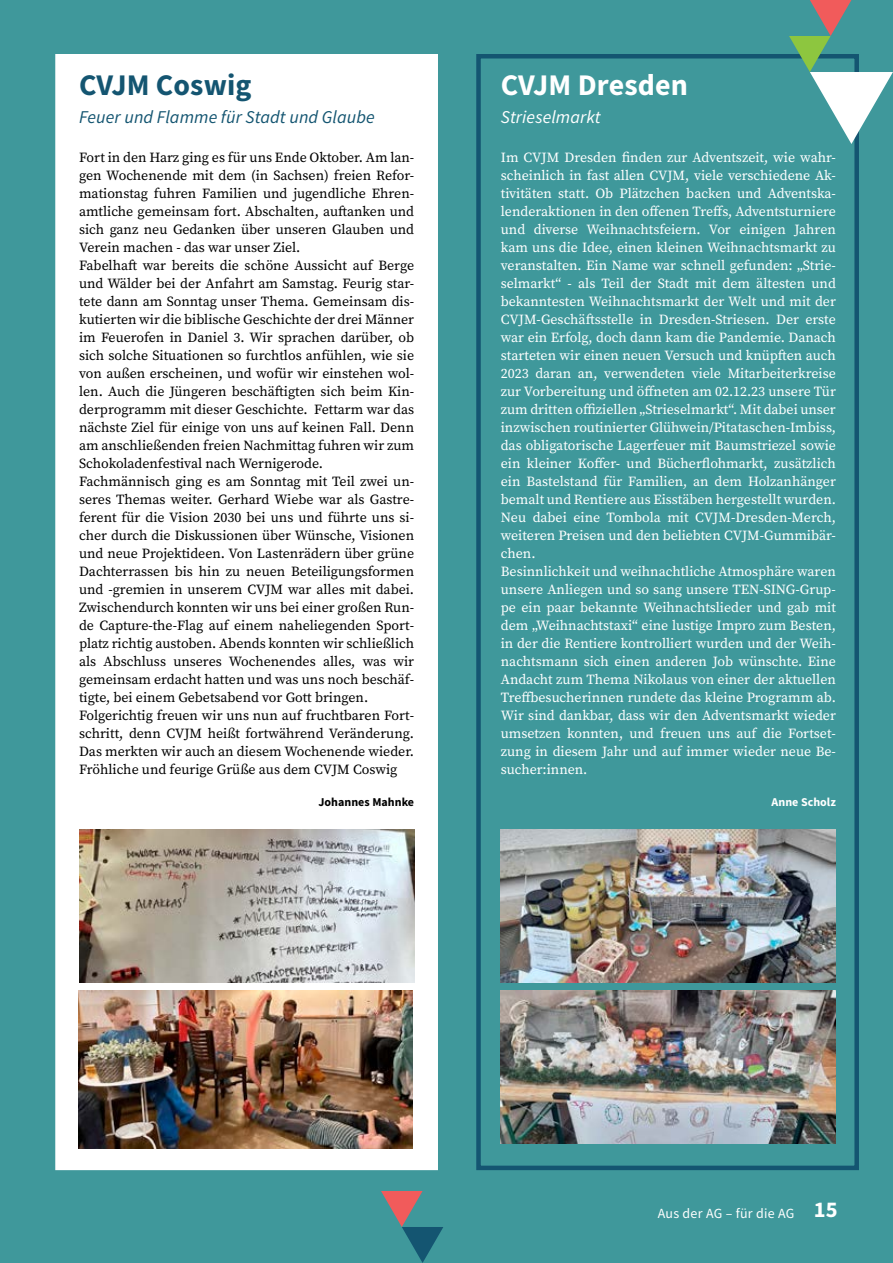
<style>
.page{position:relative;width:893px;height:1263px;background:#3f989b}
.page>*{position:absolute;margin:0;border:0;box-sizing:border-box;transform-origin:0 0}
.t1{font:700 30px "Source Sans Pro";letter-spacing:.005em;color:#fff}
.t2{font:700 30px "Source Sans Pro";letter-spacing:.005em;color:#145571}
.t3{font:italic 18px "Source Sans Pro";letter-spacing:.005em;color:#145571}
.t4{font:italic 18px "Source Sans Pro";letter-spacing:.005em;color:#fff}
.t5{font:13.95px/18px "Source Serif Pro";color:#000}
.t6{font:13.95px/18px "Source Serif Pro";color:#fff}
.t7{font:13.95px "Source Sans Pro";letter-spacing:.02em;color:#fff}
.t8{font:700 12px "Source Sans Pro";letter-spacing:.005em;color:#000}
.t9{font:700 12px "Source Sans Pro";letter-spacing:.005em;color:#fff}
.s1{font-weight:700;font-size:22.5px}
</style>
<div class="page">
<div style="left:55px;top:54px;width:383px;height:1116px;background:#fff"></div>
<img style="left:79px;top:991px;width:333px;height:157px">
<div style="left:476px;top:54px;width:383px;height:1116px;border:4px solid #145571"></div>
<svg style="left:381px;top:1191px;width:62px;height:72px"></svg>
<svg style="left:789px;top:0;width:104px;height:144px"></svg>
<img style="left:500px;top:991px;width:335px;height:153px">
<img style="left:500px;top:829px;width:335px;height:153px">
<img style="left:79px;top:829px;width:335px;height:153px">
<h1 class="t2" style="left:79px;top:64px;width:174px">CVJM Coswig</h1>
<p class="t3" style="left:79px;top:106px;width:297px">Feuer und Flamme für Stadt und Glaube</p>
<p class="t5" style="left:79px;top:148px;width:337px">Fort in den Harz ging es für uns Ende Oktober. Am lan&shy;gen Wochenende mit dem (in Sachsen) freien Refor&shy;mationstag fuhren Familien und jugendliche Ehren&shy;amtliche gemeinsam fort. Abschalten, auftanken und sich ganz neu Gedanken über unseren Glauben und Verein machen - das war unser Ziel.<br>Fabelhaft war bereits die schöne Aussicht auf Berge und Wälder bei der Anfahrt am Samstag. Feurig star&shy;tete dann am Sonntag unser Thema. Gemeinsam dis&shy;kutierten wir die biblische Geschichte der drei Männer im Feuerofen in Daniel 3. Wir sprachen darüber, ob sich solche Situationen so furchtlos anfühlen, wie sie von außen erscheinen, und wofür wir einstehen wol&shy;len. Auch die Jüngeren beschäftigten sich beim Kin&shy;derprogramm mit dieser Geschichte. Fettarm war das nächste Ziel für einige von uns auf keinen Fall. Denn am anschließenden freien Nachmittag fuhren wir zum Schokoladenfestival nach Wernigerode.<br>Fachmännisch ging es am Sonntag mit Teil zwei un&shy;seres Themas weiter. Gerhard Wiebe war als Gastre&shy;ferent für die Vision 2030 bei uns und führte uns si&shy;cher durch die Diskussionen über Wünsche, Visionen und neue Projektideen. Von Lastenrädern über grüne Dachterrassen bis hin zu neuen Beteiligungsformen und -gremien in unserem CVJM war alles mit dabei.<br>Zwischendurch konnten wir uns bei einer großen Run&shy;de Capture-the-Flag auf einem naheliegenden Sport&shy;platz richtig austoben. Abends konnten wir schließlich als Abschluss unseres Wochenendes alles, was wir gemeinsam erdacht hatten und was uns noch beschäf&shy;tigte, bei einem Gebetsabend vor Gott bringen.<br>Folgerichtig freuen wir uns nun auf fruchtbaren Fort&shy;schritt, denn CVJM heißt fortwährend Veränderung.<br>Das merkten wir auch an diesem Wochenende wieder.<br>Fröhliche und feurige Grüße aus dem CVJM Coswig</p>
<p class="t8" style="left:318px;top:793px;width:97px">Johannes Mahnke</p>
<h1 class="t1" style="left:501px;top:64px;width:189px">CVJM Dresden</h1>
<p class="t4" style="left:501px;top:106px;width:101px">Strieselmarkt</p>
<p class="t6" style="left:501px;top:148px;width:337px">Im CVJM Dresden finden zur Adventszeit, wie wahr&shy;scheinlich in fast allen CVJM, viele verschiedene Ak&shy;tivitäten statt. Ob Plätzchen backen und Adventska&shy;lenderaktionen in den offenen Treffs, Adventsturniere und diverse Weihnachtsfeiern. Vor einigen Jahren kam uns die Idee, einen kleinen Weihnachtsmarkt zu veranstalten. Ein Name war schnell gefunden: „Strie&shy;selmarkt“ - als Teil der Stadt mit dem ältesten und bekanntesten Weihnachtsmarkt der Welt und mit der CVJM-Geschäftsstelle in Dresden-Striesen. Der erste war ein Erfolg, doch dann kam die Pandemie. Danach starteten wir einen neuen Versuch und knüpften auch 2023 daran an, verwendeten viele Mitarbeiterkreise zur Vorbereitung und öffneten am 02.12.23 unsere Tür zum dritten offiziellen „Strieselmarkt“. Mit dabei unser inzwischen routinierter Glühwein/Pitataschen-Imbiss, das obligatorische Lagerfeuer mit Baumstriezel sowie ein kleiner Koffer- und Bücherflohmarkt, zusätzlich ein Bastelstand für Familien, an dem Holzanhänger bemalt und Rentiere aus Eisstäben hergestellt wurden.<br>Neu dabei eine Tombola mit CVJM-Dresden-Merch, weiteren Preisen und den beliebten CVJM-Gummibär&shy;chen.<br>Besinnlichkeit und weihnachtliche Atmosphäre waren unsere Anliegen und so sang unsere TEN-SING-Grup&shy;pe ein paar bekannte Weihnachtslieder und gab mit dem „Weihnachtstaxi“ eine lustige Impro zum Besten, in der die Rentiere kontrolliert wurden und der Weih&shy;nachtsmann sich einen anderen Job wünschte. Eine Andacht zum Thema Nikolaus von einer der aktuellen Treffbesucherinnen rundete das kleine Programm ab.<br>Wir sind dankbar, dass wir den Adventsmarkt wieder umsetzen konnten, und freuen uns auf die Fortset&shy;zung in diesem Jahr und auf immer wieder neue Be&shy;sucher:innen.</p>
<p class="t9" style="left:772px;top:793px;width:66px">Anne Scholz</p>
<p class="t7" style="left:658px;top:1204px;width:181px">Aus der AG – für die AG <span class="s1">15</span></p>
</div>
